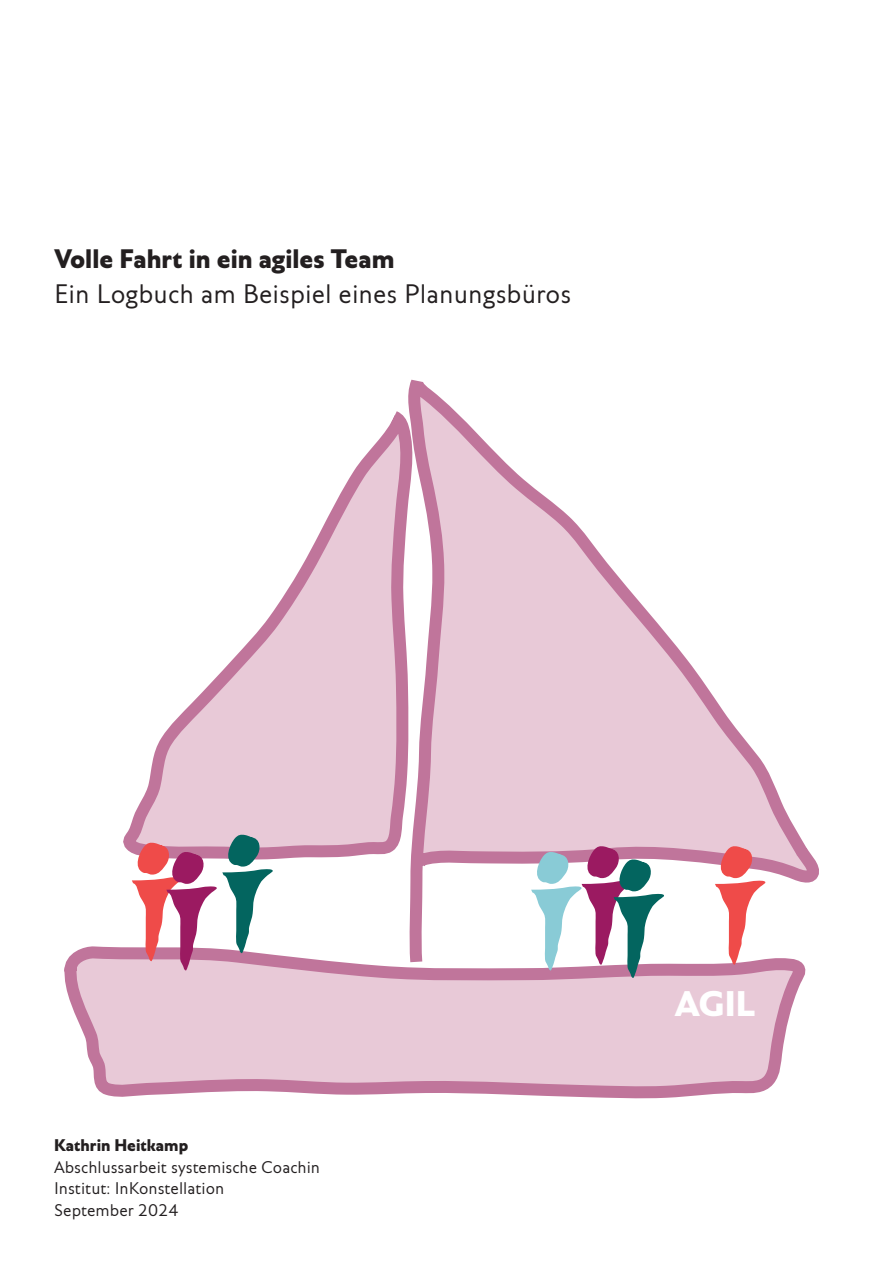
<style>
.page{position:relative;width:893px;height:1263px;background:#fff}
.page>*{position:absolute;margin:0;border:0;box-sizing:border-box;transform-origin:0 0}
.t1{font:900 37.95px "Edward Pro";color:#fff}
.t2{font:300 28.5px "Edward Pro";color:#231f20}
.t3{font:900 28.5px "Edward Pro";color:#231f20}
.t4{font:300 18px/21.6px "Edward Pro";color:#231f20}
.t5{font:900 18px "Edward Pro";color:#231f20}
</style>
<div class="page">
<svg style="left:64px;top:946px;width:339px;height:151px;background:#e4c2d2"></svg>
<svg style="left:403px;top:379px;width:413px;height:720px;fill:#e8c9d7"></svg>
<svg style="left:123px;top:401px;width:293px;height:466px"></svg>
<svg style="left:715px;top:846px;width:53px;height:121px"></svg>
<svg style="left:132px;top:834px;width:143px;height:139px"></svg>
<svg style="left:531px;top:846px;width:136px;height:134px"></svg>
<h2 class="t3" style="left:54px;top:241px;width:342px">Volle Fahrt in ein agiles Team</h2>
<h2 class="t2" style="left:54px;top:275px;width:519px">Ein Logbuch am Beispiel eines Planungsbüros</h2>
<p class="t5" style="left:54px;top:1133px;width:136px">Kathrin Heitkamp</p>
<p class="t4" style="left:54px;top:1156px;width:268px">Abschlussarbeit systemische Coachin<br>Institut: InKonstellation<br>September 2024</p>
<h1 class="t1" style="left:674px;top:979px;width:83px">AGIL</h1>
</div>
